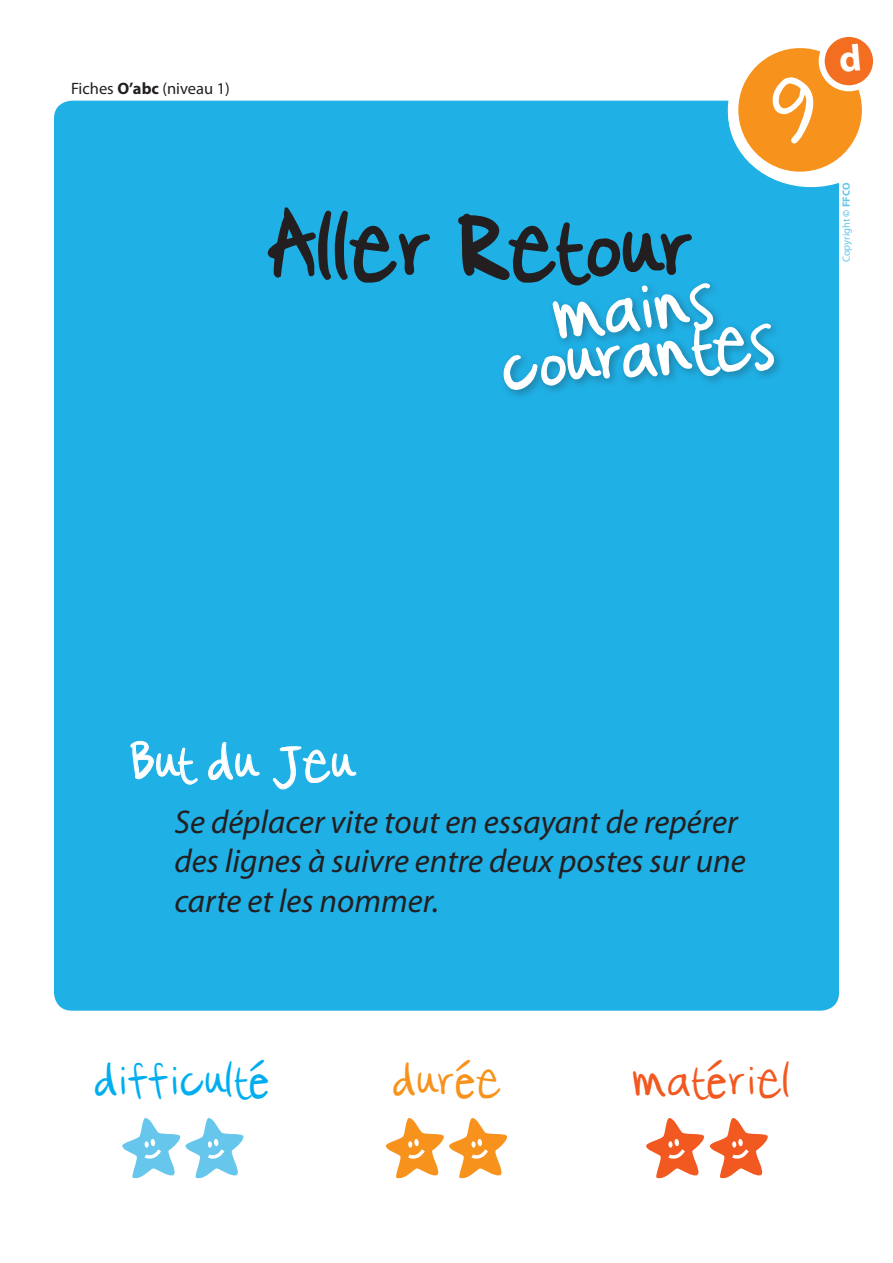
<style>
.page{position:relative;width:893px;height:1263px;background:#fff}
.page>*{position:absolute;margin:0;border:0;box-sizing:border-box;transform-origin:0 0}
.t1{font:75px "Cataclysmic";color:#231f20}
.t2{font:60px/46.5px "Cataclysmic";color:#fff;text-align:center}
.t3{font:45px "Cataclysmic";color:#fff}
.t4{font:40.5px "Cataclysmic";color:#00aeef}
.t5{font:40.5px "Cataclysmic";color:#f15921}
.t6{font:40.5px "Cataclysmic";color:#f7931d}
.t7{font:italic 33px/39.6px "Myriad Pro";color:#231f20}
.t8{font:16.5px "Myriad Pro";color:#231f20}
.t9{font:10.5px "Myriad Pro";color:#66c6eb}
.s1{font-weight:700}
</style>
<div class="page">
<div style="left:54px;top:101px;width:785px;height:910px;background:#1fb0e6;border-radius:18px"></div>
<svg style="left:386px;top:1118px;width:121px;height:61px"></svg>
<svg style="left:646px;top:1118px;width:122px;height:61px"></svg>
<svg style="left:122px;top:1118px;width:122px;height:61px"></svg>
<svg style="left:822px;top:34px;width:54px;height:54px"></svg>
<div style="left:819px;top:31px;width:60px;height:60px;border:6px solid #fff;border-radius:50%"></div>
<svg style="left:130px;top:741px;width:68px;height:44px"></svg>
<svg style="left:208px;top:741px;width:52px;height:39px"></svg>
<svg style="left:273px;top:746px;width:84px;height:44px"></svg>
<svg style="left:267px;top:207px;width:163px;height:76px"></svg>
<div style="left:499px;top:278px;width:285px;height:122px;background:#231f20;opacity:.35"></div>
<svg style="left:458px;top:213px;width:316px;height:187px"></svg>
<svg style="left:728px;top:40px;width:151px;height:147px"></svg>
<p class="t8" style="left:71px;top:78px;width:160px">Fiches <span class="s1">O’abc</span> (niveau 1)</p>
<p class="t1" style="left:267px;top:208px;width:427px">Aller Retour</p>
<p class="t2" style="left:495px;top:301px;width:276px;rotate:-6deg">mains courantes</p>
<p class="t9" style="left:840px;top:262px;width:81px;rotate:-90deg">Copyright <span class="s1">© FFCO</span></p>
<p class="t3" style="left:123px;top:739px;width:231px">But du Jeu</p>
<p class="t7" style="left:174px;top:801px;width:573px">Se déplacer vite tout en essayant de repérer des lignes à suivre entre deux postes sur une carte et les nommer.</p>
<p class="t4" style="left:93px;top:1059px;width:178px">difficulté</p>
<p class="t6" style="left:392px;top:1059px;width:111px">durée</p>
<p class="t5" style="left:632px;top:1059px;width:160px">matériel</p>
</div>
